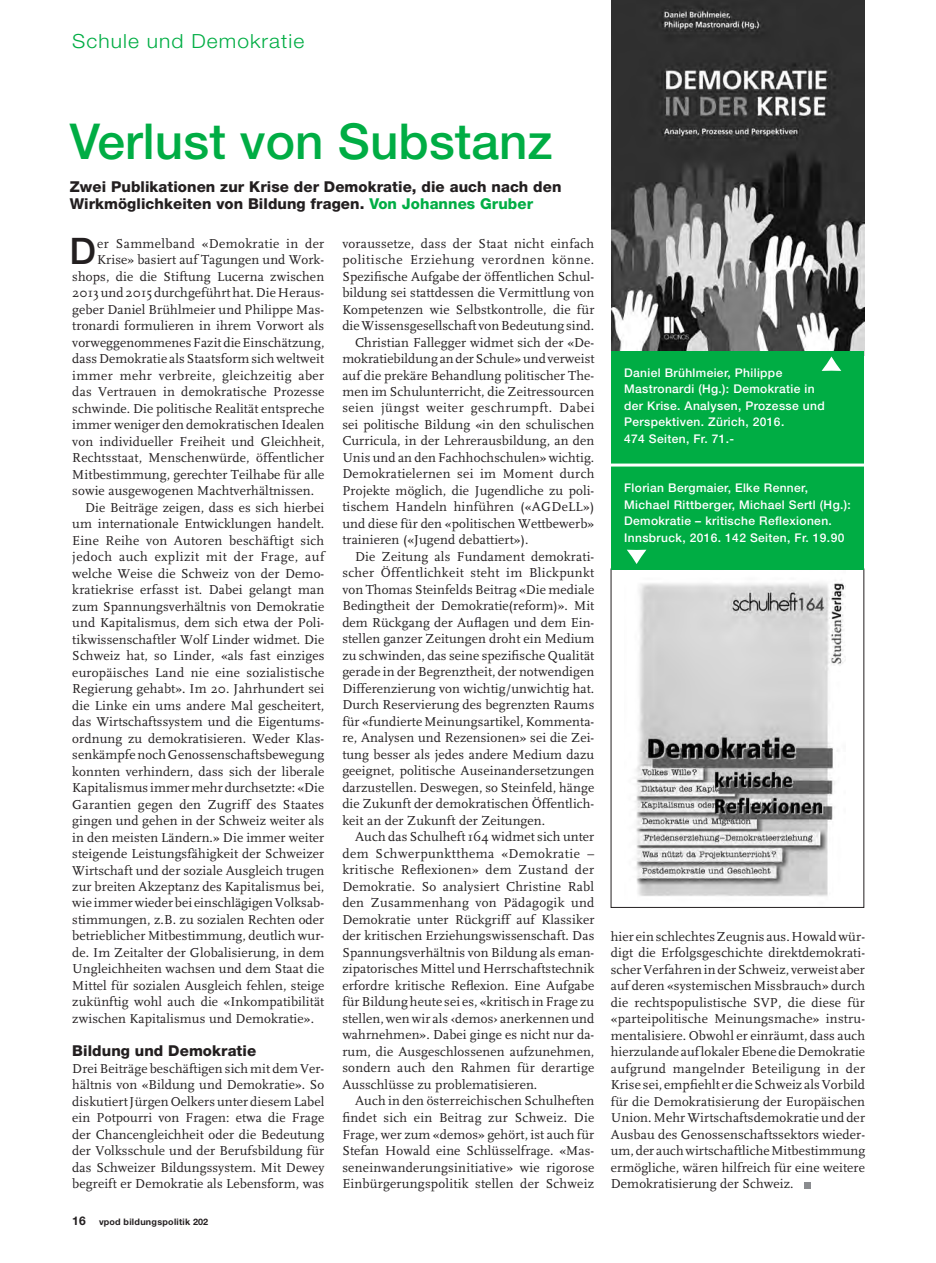
<style>
.page{position:relative;width:936px;height:1263px;background:#fff}
.page>*{position:absolute;margin:0;border:0;box-sizing:border-box;transform-origin:0 0}
.Titel_65_Helvetica_3{font:500 49.5px "Helvetica Neue LT Std";letter-spacing:.005em;color:#00ad44}
.Block_Drop_Cap{font:500 36.6px "Helvetica Neue LT Std";color:#231f20}
.Rubrik_oben{font:300 19.5px "Helvetica Neue LT Std";letter-spacing:.05em;color:#00ad44;scale:1.08 1}
.Vorspann_85_H_10{font:800 15px/16.5px "Helvetica Neue LT Std";letter-spacing:.005em;color:#231f20}
.Z-Titel_85_H_10{font:800 15px "Helvetica Neue LT Std";letter-spacing:.005em;color:#231f20}
.Block_Scala_9pt_einz{font:13.5px/16.5px "FF Scala";letter-spacing:.01em;color:#231f20;text-align:justify}
.Block_Drop_Cap-2{font:13.5px "FF Scala";letter-spacing:.01em;color:#231f20}
.Block_Scala_9pt{font:13.5px/16.5px "FF Scala";letter-spacing:.01em;color:#231f20;text-align:justify}
.Block_Drop_Cap-3{font:13.5px "FF Scala";letter-spacing:.03em;color:#231f20}
.Buch_Angaben_Neg_65{font:500 12px/16.5px "Helvetica Neue LT Std";letter-spacing:.03em;color:#fff}
.t1{font:700 9px "Helvetica Neue LT Std";letter-spacing:.03em;color:#231f20}
.s1{color:#00ad44}
.s2{font-size:12px}
</style>
<div class="page">
<img style="left:611px;top:0;width:253px;height:356px">
<img style="left:635px;top:583px;width:209px;height:313px">
<div style="left:610px;top:352px;width:253px;height:218px;background:#00ad44"></div>
<svg style="left:804px;top:1182px;width:6px;height:6px"></svg>
<svg style="left:821px;top:357px;width:20px;height:14px"></svg>
<svg style="left:627px;top:550px;width:19px;height:14px"></svg>
<hr style="left:610px;top:464px;width:264px;height:3px;background:#fff">
<p class="Rubrik_oben" style="left:72px;top:29px;width:216px">Schule und Demokratie</p>
<p class="Titel_65_Helvetica_3" style="left:70px;top:112px;width:484px">Verlust von Substanz</p>
<p class="Vorspann_85_H_10" style="left:70px;top:178px;width:493px">Zwei Publikationen zur Krise der Demokratie, die auch nach den<br>Wirkmöglichkeiten von Bildung fragen. <span class="s1">Von Johannes Gruber</span></p>
<p class="Block_Drop_Cap" style="left:69px;top:229px;width:28px">D</p>
<p class="Block_Drop_Cap-3" style="left:97px;top:236px;width:228px">er Sammelband «Demokratie in der</p>
<p class="Block_Drop_Cap-2" style="left:97px;top:252px;width:228px">Krise» basiert auf Tagungen und Work-</p>
<p class="Block_Drop_Cap-2" style="left:72px;top:269px;width:253px">shops, die die Stiftung Lucerna zwischen</p>
<p class="Block_Drop_Cap-2" style="left:72px;top:285px;width:253px">2013 und 2015 durchgeführt hat. Die Heraus-</p>
<p class="Block_Drop_Cap-2" style="left:72px;top:302px;width:253px">geber Daniel Brühlmeier und Philippe Mas-</p>
<p class="Block_Drop_Cap-2" style="left:72px;top:318px;width:253px">tronardi formulieren in ihrem Vorwort als</p>
<p class="Block_Drop_Cap-2" style="left:72px;top:335px;width:253px">vorweggenommenes Fazit die Einschätzung,</p>
<p class="Block_Drop_Cap-2" style="left:72px;top:351px;width:253px">dass Demokratie als Staatsform sich weltweit</p>
<p class="Block_Drop_Cap-3" style="left:72px;top:368px;width:253px">immer mehr verbreite, gleichzeitig aber</p>
<p class="Block_Drop_Cap-2" style="left:72px;top:384px;width:254px">das Vertrauen in demokratische Prozesse</p>
<p class="Block_Drop_Cap-2" style="left:72px;top:401px;width:253px">schwinde. Die politische Realität entspreche</p>
<p class="Block_Drop_Cap-2" style="left:72px;top:417px;width:253px">immer weniger den demokratischen Idealen</p>
<p class="Block_Drop_Cap-2" style="left:72px;top:434px;width:254px">von individueller Freiheit und Gleichheit,</p>
<p class="Block_Drop_Cap-2" style="left:72px;top:450px;width:253px">Rechtsstaat, Menschenwürde, öffentlicher</p>
<p class="Block_Drop_Cap-2" style="left:72px;top:467px;width:253px">Mitbestimmung, gerechter Teilhabe für alle</p>
<p class="Block_Drop_Cap-2" style="left:72px;top:483px;width:243px">sowie ausgewogenen Machtverhältnissen.</p>
<p class="Block_Scala_9pt_einz" style="left:72px;top:499px;width:254px;text-indent:13px">Die Beiträge zeigen, dass es sich hierbei um internationale Entwicklungen handelt.<br>Eine Reihe von Autoren beschäftigt sich jedoch auch explizit mit der Frage, auf welche Weise die Schweiz von der Demo&shy;kratiekrise erfasst ist. Dabei gelangt man zum Spannungsverhältnis von Demokratie und Kapitalismus, dem sich etwa der Poli&shy;tikwissenschaftler Wolf Linder widmet. Die Schweiz hat, so Linder, «als fast einziges europäisches Land nie eine sozialistische Regierung gehabt». Im 20. Jahrhundert sei die Linke ein ums andere Mal gescheitert, das Wirtschaftssystem und die Eigentums&shy;ordnung zu demokratisieren. Weder Klas&shy;senkämpfe noch Genossenschaftsbewegung konnten verhindern, dass sich der liberale Kapitalismus immer mehr durchsetzte: «Die Garantien gegen den Zugriff des Staates gingen und gehen in der Schweiz weiter als in den meisten Ländern.» Die immer weiter steigende Leistungsfähigkeit der Schweizer Wirtschaft und der soziale Ausgleich trugen zur breiten Akzeptanz des Kapitalismus bei, wie immer wieder bei einschlägigen Volksab&shy;stimmungen, z.B. zu sozialen Rechten oder betrieblicher Mitbestimmung, deutlich wur&shy;de. Im Zeitalter der Globalisierung, in dem Ungleichheiten wachsen und dem Staat die Mittel für sozialen Ausgleich fehlen, steige zukünftig wohl auch die «Inkompatibilität zwischen Kapitalismus und Demokratie».</p>
<p class="Z-Titel_85_H_10" style="left:72px;top:1042px;width:185px">Bildung und Demokratie</p>
<p class="Block_Scala_9pt" style="left:72px;top:1060px;width:254px">Drei Beiträge beschäftigen sich mit dem Ver&shy;hältnis von «Bildung und Demokratie». So diskutiert Jürgen Oelkers unter diesem Label ein Potpourri von Fragen: etwa die Frage der Chancengleichheit oder die Bedeutung der Volksschule und der Berufsbildung für das Schweizer Bildungssystem. Mit Dewey begreift er Demokratie als Lebensform, was</p>
<p class="t1" style="left:72px;top:1216px;width:137px"><span class="s2">16</span> vpod bildungspolitik 202</p>
<p class="Block_Scala_9pt" style="left:342px;top:235px;width:253px">voraussetze, dass der Staat nicht einfach politische Erziehung verordnen könne.<br>Spezifische Aufgabe der öffentlichen Schul&shy;bildung sei stattdessen die Vermittlung von Kompetenzen wie Selbstkontrolle, die für die Wissensgesellschaft von Bedeutung sind.</p>
<p class="Block_Scala_9pt_einz" style="left:342px;top:334px;width:254px;text-indent:13px">Christian Fallegger widmet sich der «De&shy;mokratiebildung an der Schule» und verweist auf die prekäre Behandlung politischer The&shy;men im Schulunterricht, die Zeitressourcen seien jüngst weiter geschrumpft. Dabei sei politische Bildung «in den schulischen Curricula, in der Lehrerausbildung, an den Unis und an den Fachhochschulen» wichtig.<br>Demokratielernen sei im Moment durch Projekte möglich, die Jugendliche zu poli&shy;tischem Handeln hinführen («AGDeLL») und diese für den «politischen Wettbewerb» trainieren («Jugend debattiert»).</p>
<p class="Block_Scala_9pt_einz" style="left:342px;top:549px;width:253px;text-indent:13px">Die Zeitung als Fundament demokrati&shy;scher Öffentlichkeit steht im Blickpunkt von Thomas Steinfelds Beitrag «Die mediale Bedingtheit der Demokratie(reform)». Mit dem Rückgang der Auflagen und dem Ein&shy;stellen ganzer Zeitungen droht ein Medium zu schwinden, das seine spezifische Qualität gerade in der Begrenztheit, der notwendigen Differenzierung von wichtig/unwichtig hat.<br>Durch Reservierung des begrenzten Raums für «fundierte Meinungsartikel, Kommenta&shy;re, Analysen und Rezensionen» sei die Zei&shy;tung besser als jedes andere Medium dazu geeignet, politische Auseinandersetzungen darzustellen. Deswegen, so Steinfeld, hänge die Zukunft der demokratischen Öffentlich&shy;keit an der Zukunft der Zeitungen.</p>
<p class="Block_Scala_9pt_einz" style="left:342px;top:829px;width:254px;text-indent:13px">Auch das Schulheft 164 widmet sich unter dem Schwerpunktthema «Demokratie – kritische Reflexionen» dem Zustand der Demokratie. So analysiert Christine Rabl den Zusammenhang von Pädagogik und Demokratie unter Rückgriff auf Klassiker der kritischen Erziehungswissenschaft. Das Spannungsverhältnis von Bildung als eman&shy;zipatorisches Mittel und Herrschaftstechnik erfordre kritische Reflexion. Eine Aufgabe für Bildung heute sei es, «kritisch in Frage zu stellen, wen wir als ‹demos› anerkennen und wahrnehmen». Dabei ginge es nicht nur da&shy;rum, die Ausgeschlossenen aufzunehmen, sondern auch den Rahmen für derartige Ausschlüsse zu problematisieren.</p>
<p class="Block_Scala_9pt_einz" style="left:342px;top:1093px;width:254px;text-indent:13px">Auch in den österreichischen Schulheften findet sich ein Beitrag zur Schweiz. Die Frage, wer zum «demos» gehört, ist auch für Stefan Howald eine Schlüsselfrage. «Mas&shy;seneinwanderungsinitiative» wie rigorose Einbürgerungspolitik stellen der Schweiz</p>
<p class="Buch_Angaben_Neg_65" style="left:624px;top:364px;width:202px">Daniel Brühlmeier, Philippe<br>Mastronardi (Hg.): Demokratie in der Krise. Analysen, Prozesse und<br>Perspektiven. Zürich, 2016.</p>
<p class="Buch_Angaben_Neg_65" style="left:624px;top:430px;width:112px">474 Seiten, Fr. 71.-</p>
<p class="Buch_Angaben_Neg_65" style="left:624px;top:480px;width:228px">Florian Bergmaier, Elke Renner, Michael Rittberger, Michael Sertl (Hg.):<br>Demokratie – kritische Reflexionen.<br>Innsbruck, 2016. 142 Seiten, Fr. 19.90</p>
<p class="Block_Scala_9pt_einz" style="left:610px;top:928px;width:256px">hier ein schlechtes Zeugnis aus. Howald wür&shy;digt die Erfolgsgeschichte direktdemokrati&shy;scher Verfahren in der Schweiz, verweist aber auf deren «systemischen Missbrauch» durch die rechtspopulistische SVP, die diese für «parteipolitische Meinungsmache» instru&shy;mentalisiere. Obwohl er einräumt, dass auch hierzulande auf lokaler Ebene die Demokratie aufgrund mangelnder Beteiligung in der Krise sei, empfiehlt er die Schweiz als Vorbild für die Demokratisierung der Europäischen Union. Mehr Wirtschaftsdemokratie und der Ausbau des Genossenschaftssektors wieder&shy;um, der auch wirtschaftliche Mitbestimmung ermögliche, wären hilfreich für eine weitere Demokratisierung der Schweiz.</p>
</div>
